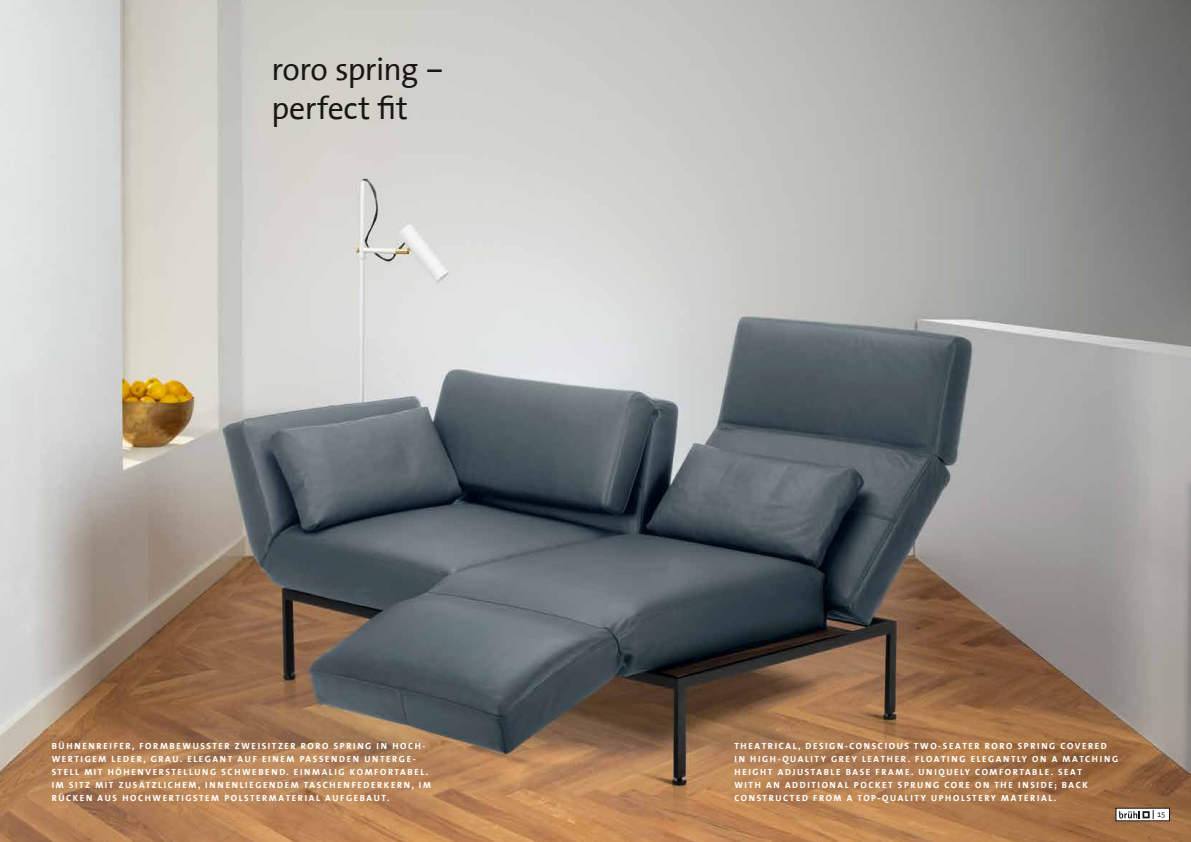
<style>
.page{position:relative;width:1191px;height:842px;background:#fff}
.page>*{position:absolute;margin:0;border:0;box-sizing:border-box;transform-origin:0 0}
.t1{font:32px/38.4px "The Sans Office";letter-spacing:-.02em;color:#181716}
.t2{font:700 9px/13px "The Sans Office";letter-spacing:.18em;color:#fff}
.t3{font:7.8px "The Sans Office";color:#181716}
</style>
<div class="page">
<img style="left:0;top:0;width:1191px;height:842px">
<div style="left:1116px;top:808px;width:53px;height:13px;background:#fff"></div>
<svg style="left:1119px;top:810px;width:34px;height:9px"></svg>
<h1 class="t1" style="left:271px;top:52px;width:173px">roro spring – perfect fit</h1>
<p class="t2" style="left:52px;top:740px;width:381px">BÜHNENREIFER, FORMBEWUSSTER ZWEISITZER RORO SPRING IN HOCH-WERTIGEM LEDER, GRAU. ELEGANT AUF EINEM PASSENDEN UNTERGE-STELL MIT HÖHENVERSTELLUNG SCHWEBEND. EINMALIG KOMFORTABEL.<br>IM SITZ MIT ZUSÄTZLICHEM, INNENLIEGENDEM TASCHENFEDERKERN, IM RÜCKEN AUS HOCHWERTIGSTEM POLSTERMATERIAL AUFGEBAUT.</p>
<p class="t2" style="left:734px;top:740px;width:385px">THEATRICAL, DESIGN-CONSCIOUS TWO-SEATER RORO SPRING COVERED IN HIGH-QUALITY GREY LEATHER. FLOATING ELEGANTLY ON A MATCHING HEIGHT ADJUSTABLE BASE FRAME. UNIQUELY COMFORTABLE. SEAT<br>WITH AN ADDITIONAL POCKET SPRUNG CORE ON THE INSIDE; BACK CONSTRUCTED FROM A TOP-QUALITY UPHOLSTERY MATERIAL.</p>
<p class="t3" style="left:1157px;top:810px;width:10px">15</p>
</div>
